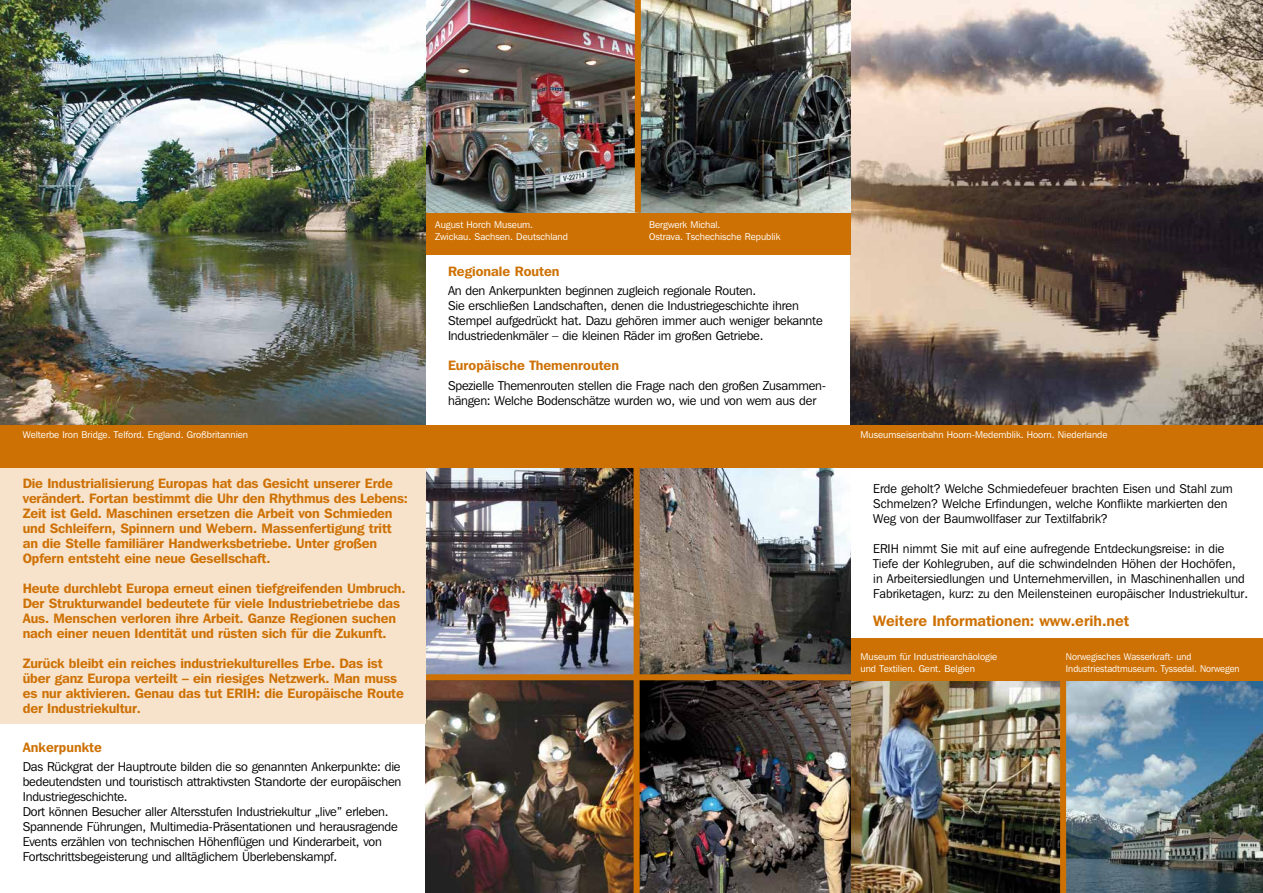
<style>
.page{position:relative;width:1263px;height:893px;background:#fff}
.page>*{position:absolute;margin:0;border:0;box-sizing:border-box;transform-origin:0 0}
.t1{font:600 15px "Franklin Gothic IT Cby BT";color:#ce7104}
.t2{font:600 13.5px/15px "Franklin Gothic IT Cby BT";letter-spacing:-.01em;color:#ce7104}
.t3{font:12.75px/15px "Franklin Gothic IT Cby BT";letter-spacing:-.015em;color:#000}
.t4{font:9.75px/12px "Franklin Gothic IT Cby BT";color:#fff}
.t5{font:9.75px/12px "Franklin Gothic IT Cby BT";color:#fff;scale:.96 1}
</style>
<div class="page">
<img style="left:850px;top:680px;width:413px;height:213px">
<img style="left:850px;top:0;width:413px;height:425px">
<div style="left:850px;top:638px;width:413px;height:42px;background:#ce7104"></div>
<div style="left:1060px;top:676px;width:6px;height:217px;background:#ce7104"></div>
<img style="left:640px;top:468px;width:210px;height:206px">
<img style="left:425px;top:468px;width:209px;height:206px">
<div style="left:425px;top:213px;width:425px;height:42px;background:#ce7104"></div>
<img style="left:641px;top:0;width:209px;height:213px">
<img style="left:425px;top:0;width:210px;height:213px">
<img style="left:425px;top:680px;width:209px;height:213px">
<img style="left:640px;top:680px;width:210px;height:213px">
<div style="left:635px;top:0;width:6px;height:213px;background:#ce7104"></div>
<div style="left:425px;top:674px;width:430px;height:6px;background:#ce7104"></div>
<div style="left:634px;top:466px;width:6px;height:427px;background:#ce7104"></div>
<img style="left:0;top:0;width:425px;height:425px">
<div style="left:0;top:442px;width:425px;height:281px;background:#f7e2cb"></div>
<div style="left:0;top:425px;width:1263px;height:43px;background:#ce7104"></div>
<p class="t4" style="left:435px;top:218px;width:134px">August Horch Museum.<br>Zwickau. Sachsen. Deutschland</p>
<p class="t2" style="left:448px;top:263px;width:113px">Regionale Routen</p>
<p class="t3" style="left:448px;top:283px;width:376px">An den Ankerpunkten beginnen zugleich regionale Routen.<br>Sie erschließen Landschaften, denen die Industriegeschichte ihren Stempel aufgedrückt hat. Dazu gehören immer auch weniger bekannte Industriedenkmäler – die kleinen Räder im großen Getriebe.</p>
<p class="t2" style="left:448px;top:358px;width:173px">Europäische Themenrouten</p>
<p class="t3" style="left:448px;top:377px;width:376px">Spezielle Themenrouten stellen die Frage nach den großen Zusammen--- hängen: Welche Bodenschätze wurden wo, wie und von wem aus der</p>
<p class="t4" style="left:649px;top:218px;width:133px">Bergwerk Michal.<br>Ostrava. Tschechische Republik</p>
<p class="t4" style="left:23px;top:429px;width:227px">Welterbe Iron Bridge. Telford. England. Großbritannien</p>
<p class="t4" style="left:860px;top:429px;width:249px">Museumseisenbahn Hoorn-Medemblik. Hoorn. Niederlande</p>
<p class="t2" style="left:23px;top:475px;width:387px">Die Industrialisierung Europas hat das Gesicht unserer Erde verändert. Fortan bestimmt die Uhr den Rhythmus des Lebens:<br>Zeit ist Geld. Maschinen ersetzen die Arbeit von Schmieden und Schleifern, Spinnern und Webern. Massenfertigung tritt an die Stelle familiärer Handwerksbetriebe. Unter großen Opfern entsteht eine neue Gesellschaft.</p>
<p class="t2" style="left:23px;top:580px;width:384px">Heute durchlebt Europa erneut einen tiefgreifenden Umbruch.<br>Der Strukturwandel bedeutete für viele Industriebetriebe das Aus. Menschen verloren ihre Arbeit. Ganze Regionen suchen nach einer neuen Identität und rüsten sich für die Zukunft.</p>
<p class="t2" style="left:23px;top:655px;width:383px">Zurück bleibt ein reiches industriekulturelles Erbe. Das ist über ganz Europa verteilt – ein riesiges Netzwerk. Man muss es nur aktivieren. Genau das tut ERIH: die Europäische Route der Industriekultur.</p>
<p class="t2" style="left:23px;top:739px;width:81px">Ankerpunkte</p>
<p class="t3" style="left:23px;top:759px;width:380px">Das Rückgrat der Hauptroute bilden die so genannten Ankerpunkte: die bedeutendsten und touristisch attraktivsten Standorte der europäischen Industriegeschichte.<br>Dort können Besucher aller Altersstufen Industriekultur „live” erleben.<br>Spannende Führungen, Multimedia-Präsentationen und herausragende Events erzählen von technischen Höhenflügen und Kinderarbeit, von Fortschrittsbegeisterung und alltäglichem Überlebenskampf.</p>
<p class="t3" style="left:873px;top:480px;width:361px">Erde geholt? Welche Schmiedefeuer brachten Eisen und Stahl zum<br>Schmelzen? Welche Erfindungen, welche Konflikte markierten den<br>Weg von der Baumwollfaser zur Textilfabrik?</p>
<p class="t3" style="left:873px;top:540px;width:376px">ERIH nimmt Sie mit auf eine aufregende Entdeckungsreise: in die Tiefe der Kohlegruben, auf die schwindelnden Höhen der Hochöfen, in Arbeitersiedlungen und Unternehmervillen, in Maschinenhallen und Fabriketagen, kurz: zu den Meilensteinen europäischer Industriekultur.</p>
<p class="t1" style="left:873px;top:611px;width:258px">Weitere Informationen: www.erih.net</p>
<p class="t4" style="left:860px;top:650px;width:138px">Museum für Industriearchäologie und Textilien. Gent. Belgien</p>
<p class="t5" style="left:1066px;top:650px;width:182px">Norwegisches Wasserkraft- und<br>Industriestadtmuseum. Tyssedal. Norwegen</p>
</div>
